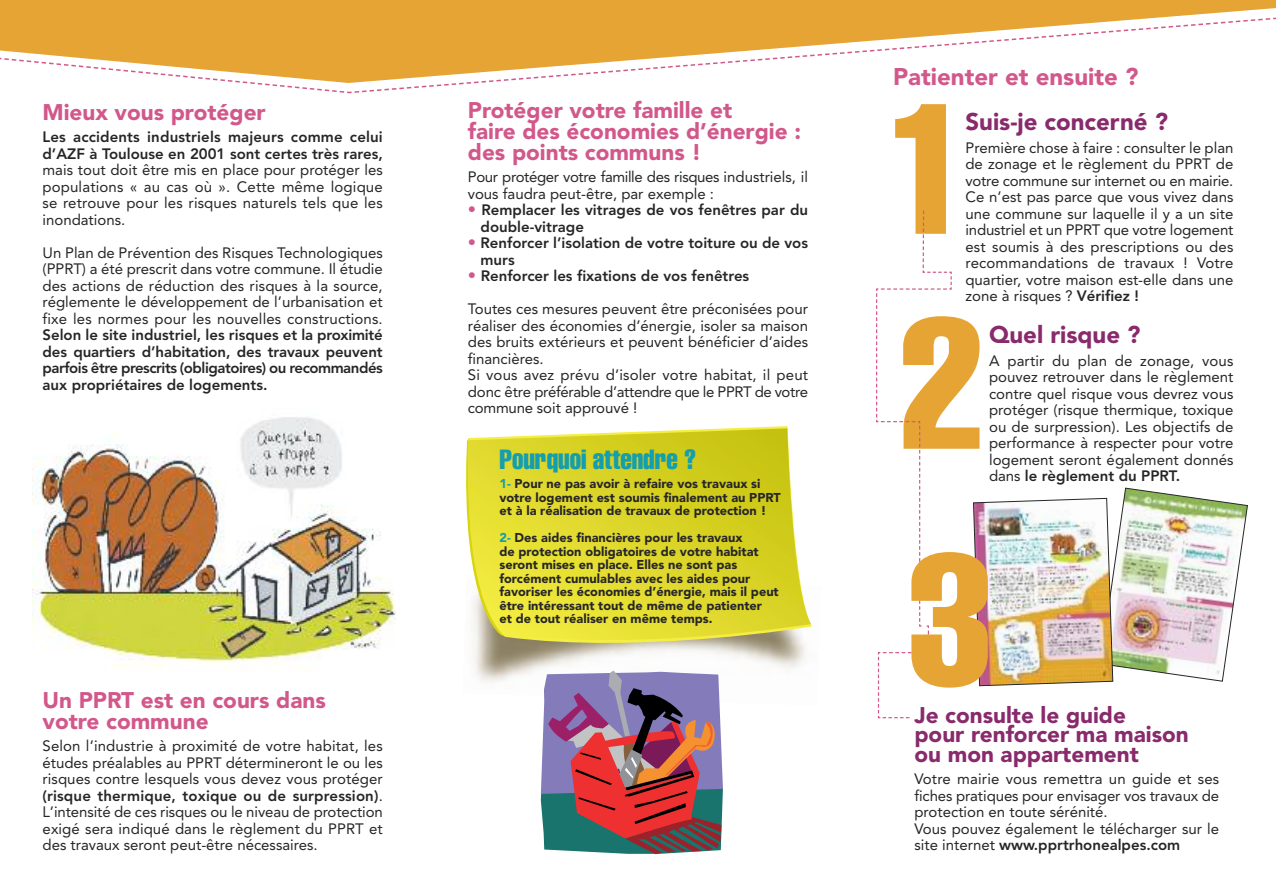
<style>
.page{position:relative;width:1276px;height:893px;background:#fff}
.page>*{position:absolute;margin:0;border:0;box-sizing:border-box;transform-origin:0 0}
.t1{font:extra-condensed 180px "Swiss 911 BT";color:#e6a434}
.t2{font:extra-condensed 27px "Swiss 911 BT";color:#149eae}
.t3{font:900 24px "Avenir";color:#882a6c}
.t4{font:900 24px "Avenir";color:#d2588b}
.t5{font:900 22.5px/21px "Avenir";color:#d2588b}
.t6{font:900 22.5px/19.5px "Avenir";color:#882a6c}
.t7{font:15px/16.5px "Avenir";color:#272627;text-align:justify}
.t8{font:800 15px/16.5px "Avenir";color:#272627}
.t9{font:900 12.75px/13.5px "Avenir";color:#272627}
.s1{font-weight:800}
.s2{font-weight:400;font-size:16.5px;color:#d2588b}
.s3{color:#149eae}
</style>
<div class="page">
<img style="left:33px;top:417px;width:363px;height:254px">
<img style="left:973px;top:487px;width:275px;height:199px">
<img style="left:474px;top:655px;width:332px;height:28px">
<svg style="left:474px;top:426px;width:338px;height:229px"></svg>
<svg style="left:466px;top:428px;width:345px;height:224px;background:#ded841"></svg>
<svg style="left:876px;top:210px;width:76px;height:509px"></svg>
<div style="left:0;top:0;width:1276px;height:55px;background:#e6a434"></div>
<svg style="left:350px;top:8px;width:926px;height:85px"></svg>
<svg style="left:0;top:55px;width:353px;height:39px"></svg>
<svg style="left:541px;top:670px;width:182px;height:184px;background:#8f6275"></svg>
<h3 class="t5" style="left:43px;top:103px;width:225px">Mieux vous protéger</h3>
<p class="t8" style="left:43px;top:130px;width:342px">Les accidents industriels majeurs comme celui d’AZF à Toulouse en 2001 sont certes très rares,</p>
<p class="t7" style="left:43px;top:163px;width:342px">mais tout doit être mis en place pour protéger les populations « au cas où ». Cette même logique se retrouve pour les risques naturels tels que les inondations.</p>
<p class="t7" style="left:43px;top:246px;width:342px">Un Plan de Prévention des Risques Technologiques (PPRT) a été prescrit dans votre commune. Il étudie des actions de réduction des risques à la source, réglemente le développement de l’urbanisation et fixe les normes pour les nouvelles constructions.</p>
<p class="t8" style="left:43px;top:328px;width:342px;text-align:justify">Selon le site industriel, les risques et la proximité des quartiers d’habitation, des travaux peuvent parfois être prescrits (obligatoires) ou recommandés aux propriétaires de logements.</p>
<h3 class="t5" style="left:43px;top:691px;width:285px">Un PPRT est en cours dans votre commune</h3>
<p class="t7" style="left:43px;top:739px;width:342px">Selon l’industrie à proximité de votre habitat, les études préalables au PPRT détermineront le ou les risques contre lesquels vous devez vous protéger <span class="s1">(risque thermique, toxique ou de surpression)</span>.<br>L’intensité de ces risques ou le niveau de protection exigé sera indiqué dans le règlement du PPRT et des travaux seront peut-être nécessaires.</p>
<h3 class="t5" style="left:468px;top:101px;width:335px">Protéger votre famille et<br>faire des économies d’énergie : des points communs !</h3>
<p class="t7" style="left:468px;top:170px;width:342px">Pour protéger votre famille des risques industriels, il vous faudra peut-être, par exemple :</p>
<p class="t8" style="left:480px;top:203px;width:329px;text-indent:-13px"><span class="s2">•</span> Remplacer les vitrages de vos fenêtres par du double-vitrage</p>
<p class="t8" style="left:480px;top:236px;width:329px;text-indent:-13px"><span class="s2">•</span> Renforcer l’isolation de votre toiture ou de vos murs</p>
<p class="t8" style="left:468px;top:269px;width:283px"><span class="s2">•</span> Renforcer les fixations de vos fenêtres</p>
<p class="t7" style="left:468px;top:302px;width:342px;text-align:left">Toutes ces mesures peuvent être préconisées pour réaliser des économies d’énergie, isoler sa maison des bruits extérieurs et peuvent bénéficier d’aides financières.<br>Si vous avez prévu d’isoler votre habitat, il peut donc être préférable d’attendre que le PPRT de votre commune soit approuvé !</p>
<h2 class="t2" style="left:499px;top:449px;width:198px">Pourquoi attendre ?</h2>
<p class="t9" style="left:499px;top:478px;width:283px"><span class="s3">1-</span> Pour ne pas avoir à refaire vos travaux si votre logement est soumis finalement au PPRT et à la réalisation de travaux de protection !</p>
<p class="t9" style="left:499px;top:532px;width:281px"><span class="s3">2-</span> Des aides financières pour les travaux<br>de protection obligatoires de votre habitat seront mises en place. Elles ne sont pas forcément cumulables avec les aides pour favoriser les économies d’énergie, mais il peut être intéressant tout de même de patienter<br>et de tout réaliser en même temps.</p>
<h3 class="t4" style="left:893px;top:67px;width:247px">Patienter et ensuite ?</h3>
<h1 class="t1" style="left:885px;top:104px;width:86px">1</h1>
<h3 class="t3" style="left:965px;top:112px;width:204px">Suis-je concerné ?</h3>
<p class="t7" style="left:965px;top:140px;width:269px">Première chose à faire : consulter le plan de zonage et le règlement du PPRT de votre commune sur internet ou en mairie.<br>Ce n’est pas parce que vous vivez dans une commune sur laquelle il y a un site industriel et un PPRT que votre logement est soumis à des prescriptions ou des recommandations de travaux ! Votre quartier, votre maison est-elle dans une zone à risques ? <span class="s1">Vérifiez !</span></p>
<h1 class="t1" style="left:899px;top:319px;width:86px">2</h1>
<h3 class="t3" style="left:989px;top:325px;width:153px">Quel risque ?</h3>
<p class="t7" style="left:989px;top:354px;width:246px">A partir du plan de zonage, vous pouvez retrouver dans le règlement contre quel risque vous devrez vous protéger (risque thermique, toxique ou de surpression). Les objectifs de performance à respecter pour votre logement seront également donnés dans <span class="s1">le règlement du PPRT.</span></p>
<h1 class="t1" style="left:907px;top:555px;width:86px">3</h1>
<h3 class="t6" style="left:914px;top:707px;width:276px">Je consulte le guide<br>pour renforcer ma maison ou mon appartement</h3>
<p class="t7" style="left:914px;top:772px;width:306px;text-align:left">Votre mairie vous remettra un guide et ses fiches pratiques pour envisager vos travaux de protection en toute sérénité.<br>Vous pouvez également le télécharger sur le site internet <span class="s1">www.pprtrhonealpes.com</span></p>
</div>
